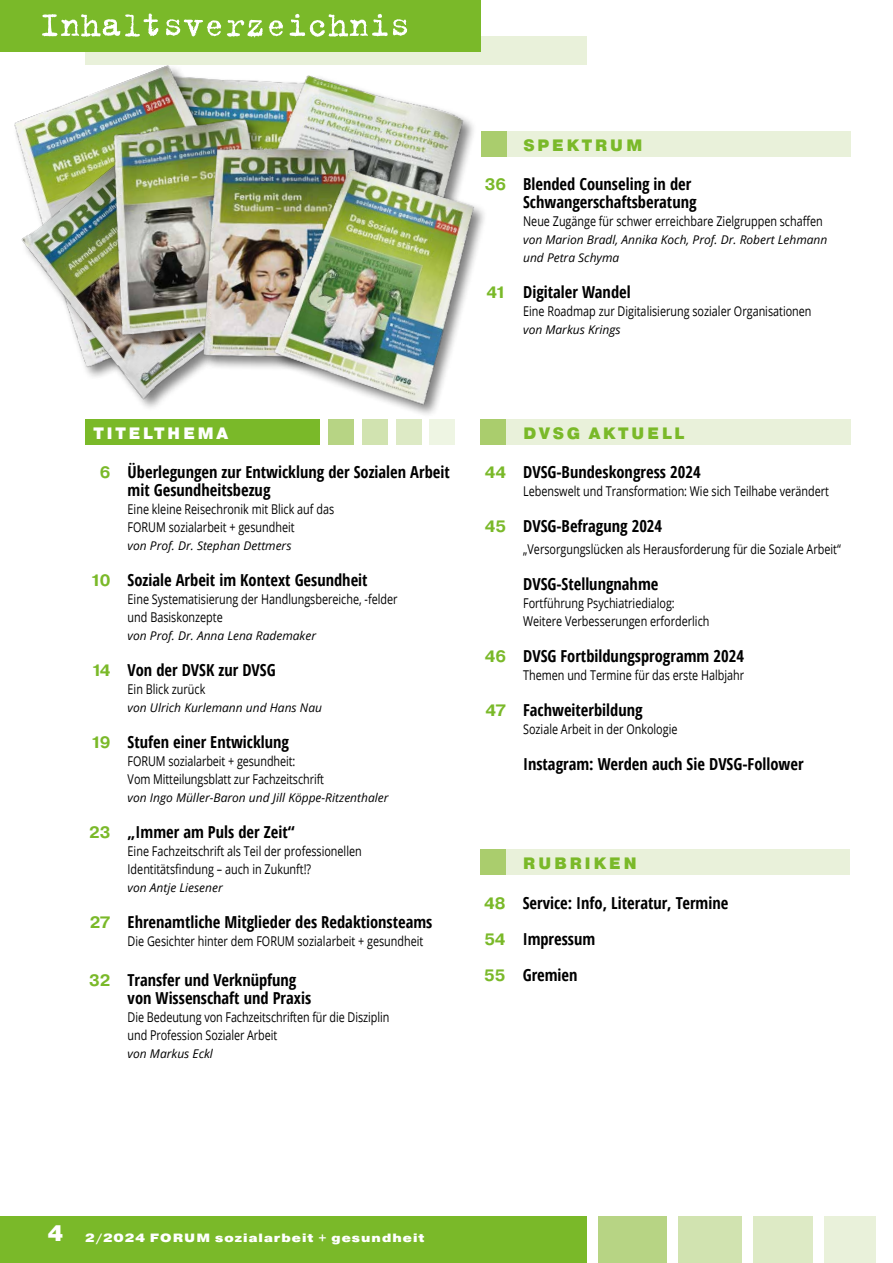
<style>
.page{position:relative;width:893px;height:1263px;background:#fff}
.page>*{position:absolute;margin:0;border:0;box-sizing:border-box;transform-origin:0 0}
.t1{font:700 condensed 16.5px/18px "Open Sans";color:#000}
.t2{font:900 16.5px "Pragmatica";letter-spacing:.155em;color:#7ab929}
.t3{font:900 16.5px "Pragmatica";letter-spacing:.155em;color:#fff}
.t4{font:13.5px/18px "Open Sans";color:#000;scale:.8 1}
.t5{font:italic 12px/18px "Open Sans";color:#000}
.t6{font:900 12px "Pragmatica Ext";letter-spacing:.09em;color:#fff}
.s1{font-family:"Pragmatica";font-stretch:normal;color:#7ab929}
.s2{font-family:"Pragmatica";font-size:22.5px}
</style>
<div class="page">
<div style="left:598px;top:1216px;width:68px;height:47px;background:#b7d484"></div>
<div style="left:678px;top:1216px;width:64px;height:47px;background:#d1e3b0"></div>
<div style="left:753px;top:1216px;width:60px;height:47px;background:#ddeac5"></div>
<div style="left:824px;top:1216px;width:51px;height:47px;background:#e9f1da"></div>
<div style="left:0;top:1216px;width:587px;height:47px;background:#7ab929"></div>
<img style="left:292px;top:64px;width:195px;height:90px">
<img style="left:0;top:51px;width:286px;height:85px">
<div style="left:85px;top:36px;width:502px;height:28px;background:#e9f1da"></div>
<div style="left:0;top:0;width:480px;height:51px;background:#7ab929"></div>
<svg style="left:42px;top:14px;width:365px;height:24px"></svg>
<div style="left:85px;top:419px;width:234px;height:26px;background:#7ab929"></div>
<div style="left:328px;top:419px;width:25px;height:26px;background:#b7d484"></div>
<div style="left:430px;top:419px;width:25px;height:26px;background:#eef5e3"></div>
<div style="left:396px;top:419px;width:25px;height:26px;background:#ddeac5"></div>
<div style="left:362px;top:419px;width:25px;height:26px;background:#d1e3b0"></div>
<div style="left:481px;top:419px;width:369px;height:26px;background:#e9f1da"></div>
<div style="left:481px;top:419px;width:25px;height:26px;background:#aacd6d"></div>
<div style="left:480px;top:849px;width:370px;height:26px;background:#e9f1da"></div>
<div style="left:480px;top:849px;width:26px;height:26px;background:#aacd6d"></div>
<div style="left:481px;top:131px;width:370px;height:26px;background:#e9f1da"></div>
<div style="left:481px;top:131px;width:25px;height:26px;background:#aacd6d"></div>
<img style="left:16px;top:136px;width:180px;height:272px">
<img style="left:93px;top:112px;width:193px;height:246px">
<img style="left:196px;top:135px;width:179px;height:238px">
<img style="left:258px;top:154px;width:226px;height:268px">
<p class="t2" style="left:523px;top:134px;width:121px">SPEKTRUM</p>
<p class="t1" style="left:523px;top:175px;width:175px;text-indent:-38px"><span class="s1">36</span> Blended Counseling in der<br>Schwangerschaftsberatung</p>
<p class="t4" style="left:523px;top:212px;width:376px">Neue Zugänge für schwer erreichbare Zielgruppen schaffen</p>
<p class="t5" style="left:523px;top:231px;width:306px">von Marion Bradl, Annika Koch, Prof. Dr. Robert Lehmann und Petra Schyma</p>
<p class="t1" style="left:487px;top:283px;width:146px"><span class="s1">41</span> Digitaler Wandel</p>
<p class="t4" style="left:523px;top:302px;width:362px">Eine Roadmap zur Digitalisierung sozialer Organisationen</p>
<p class="t5" style="left:523px;top:321px;width:99px">von Markus Krings</p>
<p class="t3" style="left:94px;top:422px;width:136px">TITELTHEMA</p>
<p class="t2" style="left:523px;top:422px;width:163px">DVSG AKTUELL</p>
<p class="t1" style="left:485px;top:463px;width:217px"><span class="s1">44</span> DVSG-Bundeskongress 2024</p>
<p class="t4" style="left:523px;top:482px;width:384px">Lebenswelt und Transformation: Wie sich Teilhabe verändert</p>
<p class="t1" style="left:485px;top:517px;width:179px"><span class="s1">45</span> DVSG-Befragung 2024</p>
<p class="t4" style="left:523px;top:539px;width:399px">„Versorgungslücken als Herausforderung für die Soziale Arbeit“</p>
<p class="t1" style="left:523px;top:574px;width:137px">DVSG-Stellungnahme</p>
<p class="t4" style="left:523px;top:593px;width:234px">Fortführung Psychiatriedialog:<br>Weitere Verbesserungen erforderlich</p>
<p class="t1" style="left:485px;top:646px;width:261px"><span class="s1">46</span> DVSG Fortbildungsprogramm 2024</p>
<p class="t4" style="left:523px;top:665px;width:278px">Themen und Termine für das erste Halbjahr</p>
<p class="t1" style="left:485px;top:700px;width:159px"><span class="s1">47</span> Fachweiterbildung</p>
<p class="t4" style="left:523px;top:719px;width:194px">Soziale Arbeit in der Onkologie</p>
<p class="t1" style="left:523px;top:754px;width:282px">Instagram: Werden auch Sie DVSG-Follower</p>
<p class="t1" style="left:128px;top:463px;width:324px;text-indent:-28px"><span class="s1">6</span> Überlegungen zur Entwicklung der Sozialen Arbeit mit Gesundheitsbezug</p>
<p class="t4" style="left:128px;top:500px;width:260px">Eine kleine Reisechronik mit Blick auf das<br>FORUM sozialarbeit + gesundheit</p>
<p class="t5" style="left:128px;top:536px;width:165px">von Prof. Dr. Stephan Dettmers</p>
<p class="t1" style="left:91px;top:571px;width:279px"><span class="s1">10</span> Soziale Arbeit im Kontext Gesundheit</p>
<p class="t4" style="left:128px;top:590px;width:339px">Eine Systematisierung der Handlungsbereiche, -felder und Basiskonzepte</p>
<p class="t5" style="left:128px;top:626px;width:190px">von Prof. Dr. Anna Lena Rademaker</p>
<p class="t1" style="left:91px;top:661px;width:186px"><span class="s1">14</span> Von der DVSK zur DVSG</p>
<p class="t4" style="left:128px;top:680px;width:99px">Ein Blick zurück</p>
<p class="t5" style="left:128px;top:698px;width:196px">von Ulrich Kurlemann und Hans Nau</p>
<p class="t1" style="left:91px;top:733px;width:200px"><span class="s1">19</span> Stufen einer Entwicklung</p>
<p class="t4" style="left:128px;top:752px;width:247px">FORUM sozialarbeit + gesundheit:<br>Vom Mitteilungsblatt zur Fachzeitschrift</p>
<p class="t5" style="left:128px;top:788px;width:262px">von Ingo Müller-Baron und Jill Köppe-Ritzenthaler</p>
<p class="t1" style="left:89px;top:823px;width:207px"><span class="s1">23</span> „Immer am Puls der Zeit“</p>
<p class="t4" style="left:128px;top:842px;width:294px">Eine Fachzeitschrift als Teil der professionellen<br>Identitätsfindung – auch in Zukunft!?</p>
<p class="t5" style="left:128px;top:878px;width:97px">von Antje Liesener</p>
<p class="t1" style="left:90px;top:913px;width:344px"><span class="s1">27</span> Ehrenamtliche Mitglieder des Redaktionsteams</p>
<p class="t4" style="left:128px;top:932px;width:371px">Die Gesichter hinter dem FORUM sozialarbeit + gesundheit</p>
<p class="t1" style="left:128px;top:970px;width:185px;text-indent:-38px"><span class="s1">32</span> Transfer und Verknüpfung von Wissenschaft und Praxis</p>
<p class="t4" style="left:128px;top:1007px;width:329px">Die Bedeutung von Fachzeitschriften für die Disziplin und Profession Sozialer Arbeit</p>
<p class="t5" style="left:128px;top:1044px;width:87px">von Markus Eckl</p>
<p class="t2" style="left:523px;top:852px;width:116px">RUBRIKEN</p>
<p class="t1" style="left:484px;top:884px;width:246px;line-height:36px"><span class="s1">48</span> Service: Info, Literatur, Termine<br><span class="s1">54</span> Impressum<br><span class="s1">55</span> Gremien</p>
<p class="t6" style="left:48px;top:1230px;width:378px"><span class="s2">4</span> 2/2024 FORUM sozialarbeit + gesundheit</p>
</div>
